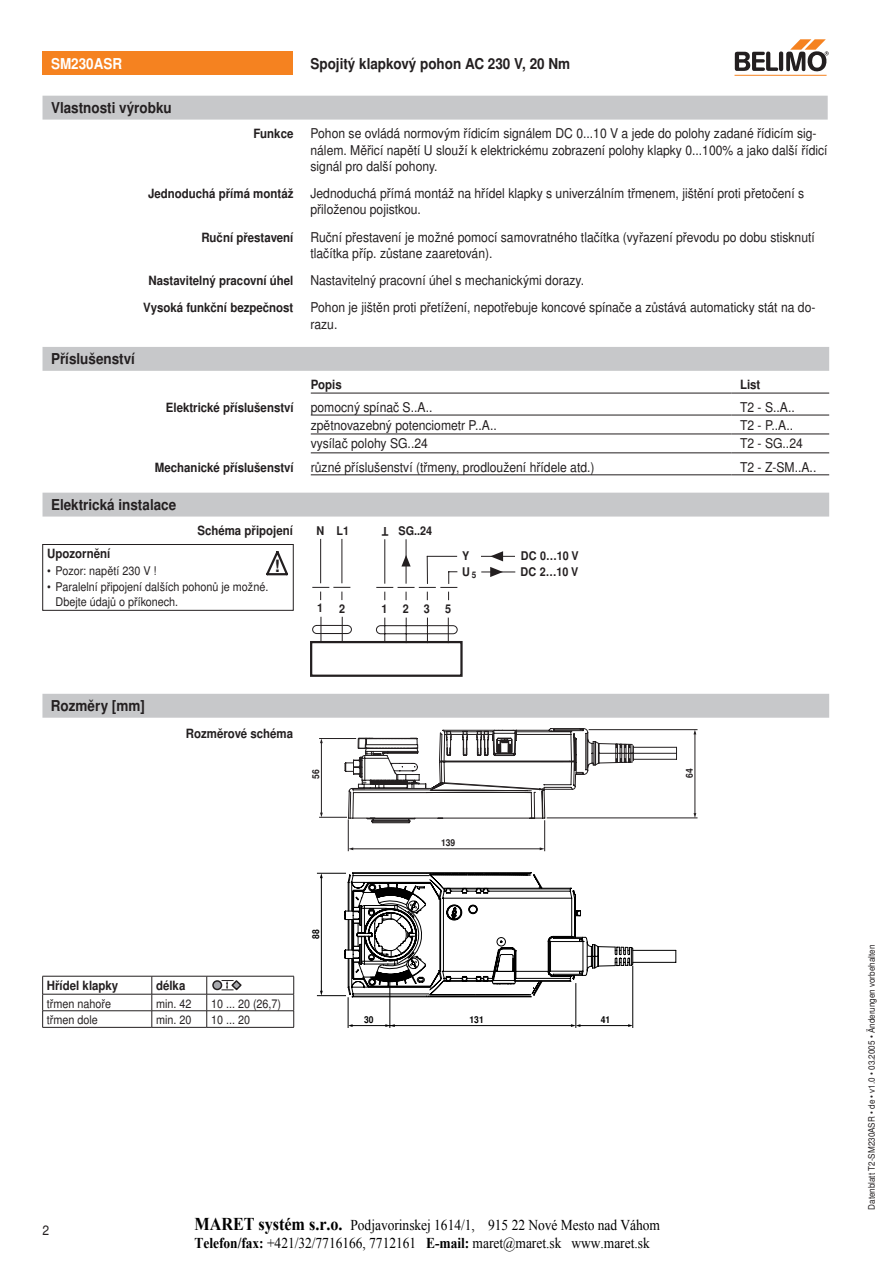
<style>
.page{position:relative;width:893px;height:1263px;background:#fff}
.page>*{position:absolute;margin:0;border:0;box-sizing:border-box;transform-origin:0 0}
.t1{font:700 16.95px "Nimbus Sans BEL";color:#231f20}
.t2{font:15px/18px "Times New Roman";color:#000;scale:.9 1}
.t3{font:700 15px "Nimbus Sans BEL";color:#231f20;scale:.9 1}
.t4{font:700 15px "Nimbus Sans BEL";color:#fff;scale:.9 1}
.t5{font:13.5px/16.2px "Nimbus Sans BEL";color:#231f20;scale:.9 1}
.t6{font:700 12.75px "Nimbus Sans BEL";color:#231f20;scale:.9 1}
.t7{font:12px/14.4px "Nimbus Sans BEL";color:#231f20;scale:.9 1}
.t8{font:700 12px/15.8px "Nimbus Sans BEL";color:#231f20;scale:.9 1}
.t9{font:700 9.45px "Nimbus Sans BEL";color:#000;scale:.9 1}
.t10{font:700 9.45px "Nimbus Sans BEL";color:#231f20;scale:.9 1}
.t11{font:9px "Nimbus Sans BEL";color:#231f20;scale:.9 1}
.s1{font-weight:700;font-size:18px}
.s2{font-weight:700}
</style>
<div class="page">
<hr style="left:735px;top:75px;width:92px;height:1px;background:#f58220">
<svg style="left:735px;top:39px;width:94px;height:33px"></svg>
<div style="left:43px;top:51px;width:250px;height:24px;background:#f58220"></div>
<div style="left:43px;top:347px;width:786px;height:24px;background:#c7c8ca"></div>
<hr style="left:311px;top:415px;width:420px;height:1px;background:#231f20">
<hr style="left:731px;top:415px;width:98px;height:1px;background:#231f20">
<hr style="left:311px;top:434px;width:420px;height:1px;background:#231f20">
<hr style="left:731px;top:434px;width:98px;height:1px;background:#231f20">
<hr style="left:311px;top:453px;width:420px;height:1px;background:#231f20">
<hr style="left:731px;top:453px;width:98px;height:1px;background:#231f20">
<hr style="left:311px;top:475px;width:420px;height:1px;background:#231f20">
<hr style="left:731px;top:475px;width:98px;height:1px;background:#231f20">
<hr style="left:311px;top:393px;width:420px;height:1px;background:#231f20">
<hr style="left:731px;top:393px;width:98px;height:1px;background:#231f20">
<div style="left:43px;top:96px;width:785px;height:24px;background:#c7c8ca"></div>
<div style="left:42px;top:694px;width:787px;height:24px;background:#c7c8ca"></div>
<hr style="left:348px;top:819px;width:1px;height:32px;background:#231f20">
<hr style="left:544px;top:820px;width:1px;height:31px;background:#231f20">
<hr style="left:352px;top:848px;width:189px;height:1px;background:#231f20">
<svg style="left:540px;top:847px;width:5px;height:3px"></svg>
<svg style="left:348px;top:847px;width:5px;height:3px"></svg>
<hr style="left:589px;top:729px;width:108px;height:1px;background:#231f20">
<hr style="left:547px;top:818px;width:150px;height:1px;background:#231f20">
<hr style="left:695px;top:732px;width:1px;height:82px;background:#231f20">
<svg style="left:319px;top:728px;width:358px;height:95px"></svg>
<hr style="left:348px;top:997px;width:1px;height:31px;background:#000">
<hr style="left:390px;top:975px;width:1px;height:53px;background:#000">
<hr style="left:576px;top:983px;width:1px;height:45px;background:#000">
<hr style="left:632px;top:966px;width:1px;height:62px;background:#000">
<hr style="left:352px;top:1025px;width:43px;height:1px;background:#000">
<svg style="left:348px;top:1024px;width:5px;height:3px"></svg>
<hr style="left:394px;top:1025px;width:178px;height:1px;background:#000">
<svg style="left:385px;top:1024px;width:10px;height:3px"></svg>
<hr style="left:580px;top:1025px;width:49px;height:1px;background:#000">
<svg style="left:628px;top:1024px;width:5px;height:3px"></svg>
<svg style="left:571px;top:1024px;width:9px;height:3px"></svg>
<svg style="left:317px;top:872px;width:359px;height:125px"></svg>
<hr style="left:42px;top:976px;width:110px;height:1px;background:#231f20">
<hr style="left:152px;top:976px;width:55px;height:1px;background:#231f20">
<hr style="left:207px;top:976px;width:87px;height:1px;background:#231f20">
<hr style="left:42px;top:994px;width:110px;height:1px;background:#231f20">
<hr style="left:152px;top:994px;width:55px;height:1px;background:#231f20">
<hr style="left:207px;top:994px;width:87px;height:1px;background:#231f20">
<hr style="left:42px;top:1010px;width:110px;height:1px;background:#231f20">
<svg style="left:42px;top:976px;width:1px;height:51px"></svg>
<hr style="left:152px;top:1010px;width:55px;height:1px;background:#231f20">
<svg style="left:152px;top:976px;width:1px;height:51px"></svg>
<hr style="left:207px;top:1010px;width:87px;height:1px;background:#231f20">
<svg style="left:206px;top:976px;width:1px;height:51px"></svg>
<svg style="left:293px;top:976px;width:1px;height:51px"></svg>
<hr style="left:42px;top:1027px;width:110px;height:1px;background:#231f20">
<hr style="left:152px;top:1027px;width:55px;height:1px;background:#231f20">
<hr style="left:207px;top:1027px;width:87px;height:1px;background:#231f20">
<div style="left:213px;top:981px;width:8px;height:8px;background:#a8a9ad;border-radius:50%"></div>
<div style="left:212px;top:980px;width:10px;height:10px;border:2px solid #231f20;border-radius:50%"></div>
<svg style="left:221px;top:980px;width:21px;height:10px"></svg>
<div style="left:43px;top:493px;width:786px;height:24px;background:#c7c8ca"></div>
<hr style="left:481px;top:556px;width:34px;height:1px;background:#231f20">
<svg style="left:490px;top:551px;width:13px;height:10px"></svg>
<hr style="left:481px;top:572px;width:34px;height:1px;background:#231f20">
<svg style="left:490px;top:567px;width:13px;height:10px"></svg>
<hr style="left:384px;top:539px;width:1px;height:45px;background:#231f20">
<hr style="left:406px;top:539px;width:1px;height:45px;background:#231f20">
<svg style="left:376px;top:617px;width:82px;height:24px"></svg>
<hr style="left:320px;top:539px;width:1px;height:44px;background:#231f20">
<hr style="left:342px;top:539px;width:1px;height:44px;background:#231f20">
<svg style="left:312px;top:587px;width:38px;height:13px"></svg>
<div style="left:310px;top:641px;width:153px;height:36px;border:2px solid #231f20"></div>
<svg style="left:312px;top:617px;width:40px;height:25px"></svg>
<svg style="left:376px;top:555px;width:81px;height:45px"></svg>
<div style="left:43px;top:544px;width:250px;height:66px;border:1px solid #231f20"></div>
<svg style="left:266px;top:551px;width:22px;height:25px"></svg>
<p class="t4" style="left:51px;top:55px;width:81px">SM230ASR</p>
<p class="t3" style="left:310px;top:55px;width:290px">Spojitý klapkový pohon AC 230 V, 20 Nm</p>
<p class="t3" style="left:51px;top:99px;width:136px">Vlastnosti výrobku</p>
<p class="t6" style="left:254px;top:126px;width:46px">Funkce</p>
<p class="t5" style="left:310px;top:126px;width:576px">Pohon se ovládá normovým řídicím signálem DC 0...10 V a jede do polohy zadané řídicím sig&shy;nálem. Měřicí napětí U slouží k elektrickému zobrazení polohy klapky 0...100% a jako další řídicí signál pro další pohony.</p>
<p class="t6" style="left:148px;top:186px;width:163px">Jednoduchá přímá montáž</p>
<p class="t5" style="left:310px;top:186px;width:550px">Jednoduchá přímá montáž na hřídel klapky s univerzálním třmenem, jištění proti přetočení s přiloženou pojistkou.</p>
<p class="t6" style="left:201px;top:229px;width:104px">Ruční přestavení</p>
<p class="t5" style="left:310px;top:229px;width:562px">Ruční přestavení je možné pomocí samovratného tlačítka (vyřazení převodu po dobu stisknutí tlačítka příp. zůstane zaaretován).</p>
<p class="t6" style="left:148px;top:273px;width:163px">Nastavitelný pracovní úhel</p>
<p class="t5" style="left:310px;top:273px;width:306px">Nastavitelný pracovní úhel s mechanickými dorazy.</p>
<p class="t6" style="left:143px;top:300px;width:168px">Vysoká funkční bezpečnost</p>
<p class="t5" style="left:310px;top:300px;width:563px">Pohon je jištěn proti přetížení, nepotřebuje koncové spínače a zůstává automaticky stát na do&shy;razu.</p>
<p class="t3" style="left:51px;top:350px;width:95px">Příslušenství</p>
<p class="t6" style="left:311px;top:377px;width:36px">Popis</p>
<p class="t6" style="left:740px;top:377px;width:24px">List</p>
<p class="t6" style="left:166px;top:400px;width:144px">Elektrické příslušenství</p>
<p class="t5" style="left:311px;top:399px;width:137px">pomocný spínač S..A..</p>
<p class="t5" style="left:740px;top:399px;width:62px">T2 - S..A..</p>
<p class="t5" style="left:311px;top:417px;width:208px">zpětnovazebný potenciometr P..A..</p>
<p class="t5" style="left:740px;top:417px;width:61px">T2 - P..A..</p>
<p class="t5" style="left:311px;top:436px;width:132px">vysílač polohy SG..24</p>
<p class="t5" style="left:740px;top:436px;width:71px">T2 - SG..24</p>
<p class="t6" style="left:155px;top:459px;width:156px">Mechanické příslušenství</p>
<p class="t5" style="left:311px;top:459px;width:317px">různé příslušenství (třmeny, prodloužení hřídele atd.)</p>
<p class="t5" style="left:740px;top:459px;width:86px">T2 - Z-SM..A..</p>
<p class="t3" style="left:51px;top:496px;width:141px">Elektrická instalace</p>
<p class="t6" style="left:197px;top:523px;width:108px">Schéma připojení</p>
<p class="t6" style="left:47px;top:546px;width:72px">Upozornění</p>
<p class="t7" style="left:47px;top:564px;width:123px">• Pozor: napětí 230 V !</p>
<p class="t7" style="left:56px;top:580px;width:238px;text-indent:-9px">• Paralelní připojení dalších pohonů je možné.<br>Dbejte údajů o příkonech.</p>
<p class="t1" style="left:274px;top:556px;width:7px">!</p>
<p class="t8" style="left:317px;top:523px;width:38px">N L1</p>
<p class="t8" style="left:388px;top:538px;width:9px;rotate:-180deg">T</p>
<p class="t8" style="left:399px;top:523px;width:39px">SG..24</p>
<p class="t8" style="left:317px;top:601px;width:8px">1</p>
<p class="t8" style="left:339px;top:601px;width:8px">2</p>
<p class="t8" style="left:382px;top:601px;width:8px">1</p>
<p class="t8" style="left:403px;top:601px;width:32px">2 3</p>
<p class="t8" style="left:445px;top:601px;width:8px">5</p>
<p class="t8" style="left:462px;top:549px;width:17px">Y<br>U<sub>5</sub></p>
<p class="t8" style="left:521px;top:549px;width:66px">DC 0…10 V<br>DC 2…10 V</p>
<p class="t3" style="left:51px;top:697px;width:106px">Rozměry [mm]</p>
<p class="t6" style="left:186px;top:726px;width:121px">Rozměrové schéma</p>
<p class="t10" style="left:310px;top:778px;width:12px;rotate:-90deg">56</p>
<p class="t10" style="left:684px;top:778px;width:12px;rotate:-90deg">64</p>
<p class="t10" style="left:441px;top:837px;width:17px">139</p>
<p class="t6" style="left:47px;top:978px;width:81px">Hřídel klapky</p>
<p class="t6" style="left:156px;top:978px;width:34px">délka</p>
<p class="t7" style="left:47px;top:996px;width:73px">třmen nahoře</p>
<p class="t7" style="left:156px;top:996px;width:41px">min. 42</p>
<p class="t7" style="left:211px;top:996px;width:80px">10 ... 20 (26,7)</p>
<p class="t7" style="left:47px;top:1013px;width:58px">třmen dole</p>
<p class="t7" style="left:156px;top:1013px;width:41px">min. 20</p>
<p class="t7" style="left:211px;top:1013px;width:45px">10 ... 20</p>
<p class="t9" style="left:310px;top:939px;width:12px;rotate:-90deg">88</p>
<p class="t9" style="left:364px;top:1014px;width:12px">30</p>
<p class="t9" style="left:469px;top:1014px;width:17px">131</p>
<p class="t9" style="left:601px;top:1014px;width:12px">41</p>
<p class="t5" style="left:43px;top:1222px;width:9px">2</p>
<p class="t2" style="left:194px;top:1216px;width:519px"><span class="s1">MARET systém s.r.o.</span> Podjavorinskej 1614/1, 915 22 Nové Mesto nad Váhom<br><span class="s2">Telefon/fax:</span> +421/32/7716166, 7712161 <span class="s2">E-mail:</span> maret@maret.sk www.maret.sk</p>
<p class="t11" style="left:866px;top:1210px;width:296px;rotate:-90deg">Datenblatt T2-SM230ASR • de • v1.0 • 03.2005 • Änderungen vorbehalten</p>
</div>
